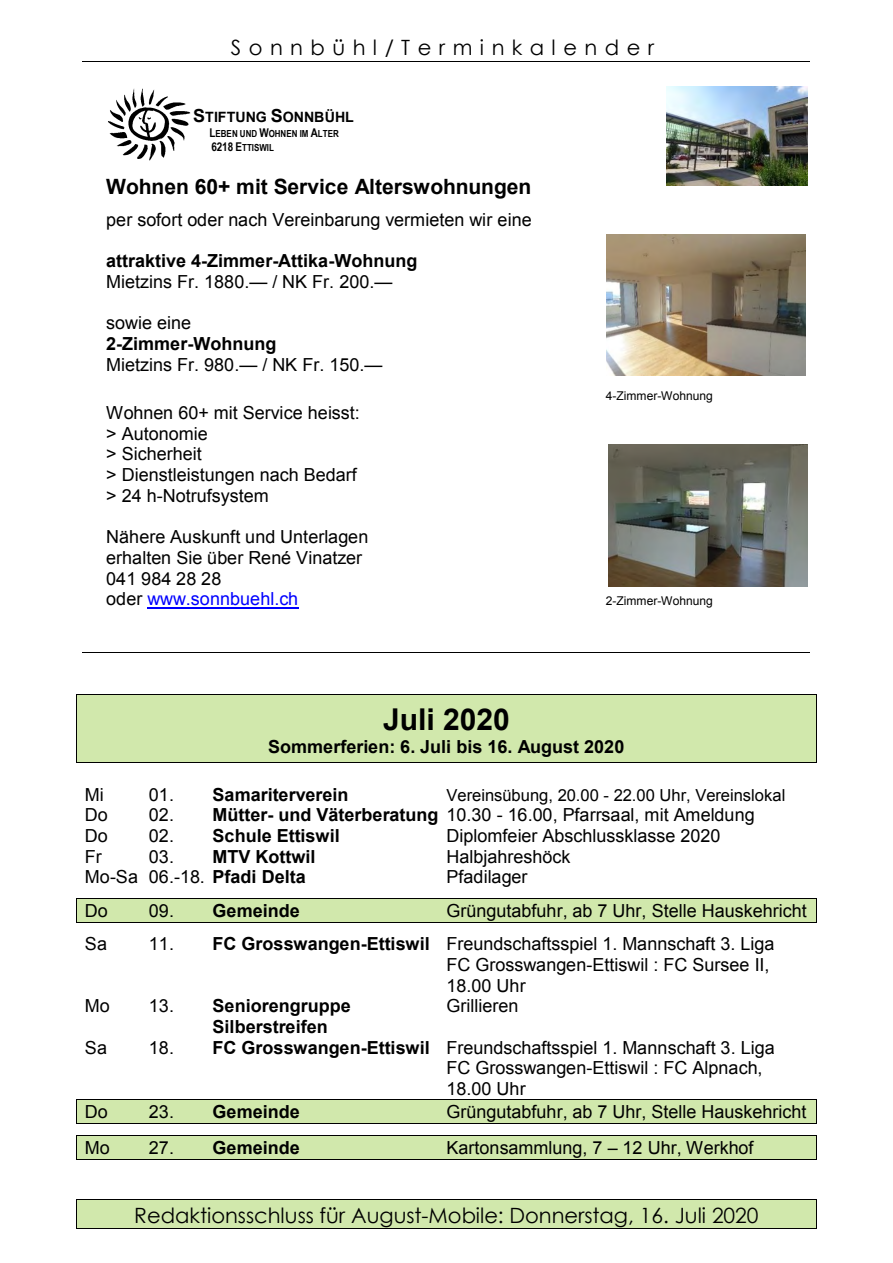
<style>
.page{position:relative;width:893px;height:1263px;background:#fff}
.page>*{position:absolute;margin:0;border:0;box-sizing:border-box;transform-origin:0 0}
.t1{font:700 30px "Arial";color:#000}
.t2{font:21px "Century Gothic";color:#000}
.t3{font:700 21px "Arial";color:#000}
.t4{font:21px "Century Gothic";letter-spacing:.355em;color:#000}
.t5{font:18px "Arial";color:#000}
.t6{font:700 18px "Arial";color:#000}
.t7{font:18px "Arial";letter-spacing:.005em;color:#00f}
.t8{font:16.5px "Arial";color:#000}
.t9{font:700 14.25px "Arial";color:#000}
.t10{font:12px "Arial";letter-spacing:-.005em;color:#000}
.t11{font:700 9.75px "Arial Narrow";color:#000}
.s1{font-size:18px}
.s2{font-size:12px}
.s3{color:#000}
.s4{font-weight:400}
.s5{font-weight:700}
</style>
<div class="page">
<hr style="left:83px;top:61px;width:727px;height:1px;background:#000">
<div style="left:77px;top:1199px;width:739px;height:29px;background:#d1e8ac"></div>
<hr style="left:77px;top:1199px;width:739px;height:1px;background:#000">
<hr style="left:77px;top:1228px;width:739px;height:1px;background:#000">
<svg style="left:76px;top:1199px;width:1px;height:30px"></svg>
<svg style="left:816px;top:1199px;width:1px;height:30px"></svg>
<img style="left:606px;top:234px;width:199px;height:141px">
<img style="left:609px;top:444px;width:199px;height:142px">
<img style="left:666px;top:87px;width:141px;height:99px">
<img style="left:108px;top:88px;width:83px;height:73px">
<hr style="left:147px;top:607px;width:151px;height:1px;background:#00f">
<hr style="left:83px;top:652px;width:727px;height:1px;background:#000">
<div style="left:77px;top:695px;width:739px;height:7px;background:#d1e8ac"></div>
<hr style="left:77px;top:695px;width:739px;height:1px;background:#000">
<div style="left:77px;top:702px;width:739px;height:35px;background:#d1e8ac"></div>
<hr style="left:76px;top:702px;width:1px;height:35px;background:#000">
<hr style="left:816px;top:702px;width:1px;height:35px;background:#000">
<div style="left:77px;top:737px;width:739px;height:25px;background:#d1e8ac"></div>
<hr style="left:77px;top:762px;width:739px;height:1px;background:#000">
<svg style="left:76px;top:737px;width:1px;height:26px"></svg>
<svg style="left:816px;top:737px;width:1px;height:26px"></svg>
<div style="left:77px;top:899px;width:739px;height:23px;background:#d1e8ac"></div>
<hr style="left:77px;top:898px;width:739px;height:1px;background:#000">
<hr style="left:77px;top:922px;width:739px;height:1px;background:#000">
<svg style="left:76px;top:898px;width:1px;height:25px"></svg>
<svg style="left:816px;top:898px;width:1px;height:25px"></svg>
<div style="left:77px;top:1100px;width:739px;height:24px;background:#d1e8ac"></div>
<hr style="left:77px;top:1099px;width:739px;height:1px;background:#000">
<hr style="left:77px;top:1124px;width:739px;height:1px;background:#000">
<svg style="left:76px;top:1099px;width:1px;height:25px"></svg>
<svg style="left:816px;top:1099px;width:1px;height:25px"></svg>
<div style="left:77px;top:1135px;width:739px;height:24px;background:#d1e8ac"></div>
<hr style="left:77px;top:1135px;width:739px;height:1px;background:#000">
<hr style="left:77px;top:1159px;width:739px;height:1px;background:#000">
<svg style="left:76px;top:1135px;width:1px;height:25px"></svg>
<svg style="left:816px;top:1135px;width:1px;height:25px"></svg>
<p class="t4" style="left:231px;top:34px;width:425px">Sonnbühl/Terminkalender</p>
<p class="t9" style="left:193px;top:108px;width:162px"><span class="s1">S</span>TIFTUNG <span class="s1">S</span>ONNBÜHL</p>
<p class="t11" style="left:209px;top:128px;width:131px"><span class="s2">L</span>EBEN UND <span class="s2">W</span>OHNEN IM <span class="s2">A</span>LTER</p>
<p class="t11" style="left:211px;top:142px;width:64px"><span class="s2">6218 E</span>TTISWIL</p>
<p class="t3" style="left:106px;top:173px;width:427px">Wohnen 60+ mit Service Alterswohnungen</p>
<p class="t5" style="left:106px;top:208px;width:427px">per sofort oder nach Vereinbarung vermieten wir eine</p>
<p class="t6" style="left:106px;top:249px;width:313px">attraktive 4-Zimmer-Attika-Wohnung</p>
<p class="t5" style="left:106px;top:270px;width:288px">Mietzins Fr. 1880.— / NK Fr. 200.—</p>
<p class="t5" style="left:106px;top:311px;width:86px">sowie eine</p>
<p class="t6" style="left:106px;top:332px;width:172px">2-Zimmer-Wohnung</p>
<p class="t5" style="left:106px;top:353px;width:278px">Mietzins Fr. 980.— / NK Fr. 150.—</p>
<p class="t10" style="left:606px;top:388px;width:108px">4-Zimmer-Wohnung</p>
<p class="t5" style="left:106px;top:401px;width:255px">Wohnen 60+ mit Service heisst:</p>
<p class="t5" style="left:106px;top:422px;width:103px">&gt; Autonomie</p>
<p class="t5" style="left:106px;top:442px;width:97px">&gt; Sicherheit</p>
<p class="t5" style="left:106px;top:463px;width:252px">&gt; Dienstleistungen nach Bedarf</p>
<p class="t5" style="left:106px;top:484px;width:164px">&gt; 24 h-Notrufsystem</p>
<p class="t5" style="left:106px;top:525px;width:264px">Nähere Auskunft und Unterlagen</p>
<p class="t5" style="left:106px;top:546px;width:258px">erhalten Sie über René Vinatzer</p>
<p class="t5" style="left:106px;top:566px;width:117px">041 984 28 28</p>
<p class="t7" style="left:106px;top:587px;width:194px"><span class="s3">oder</span> www.sonnbuehl.ch</p>
<p class="t10" style="left:606px;top:593px;width:108px">2-Zimmer-Wohnung</p>
<p class="t1" style="left:383px;top:700px;width:128px">Juli 2020</p>
<p class="t6" style="left:268px;top:735px;width:358px">Sommerferien: 6. Juli bis 16. August 2020</p>
<p class="t5" style="left:85px;top:782px;width:20px">Mi</p>
<p class="t6" style="left:149px;top:782px;width:201px"><span class="s4">01.</span> Samariterverein</p>
<p class="t8" style="left:446px;top:784px;width:340px">Vereinsübung, 20.00 - 22.00 Uhr, Vereinslokal</p>
<p class="t5" style="left:85px;top:803px;width:24px">Do</p>
<p class="t5" style="left:149px;top:803px;width:607px">02. <span class="s5">Mütter- und Väterberatung</span> 10.30 - 16.00, Pfarrsaal, mit Ameldung</p>
<p class="t5" style="left:85px;top:824px;width:24px">Do</p>
<p class="t6" style="left:149px;top:824px;width:192px"><span class="s4">02.</span> Schule Ettiswil</p>
<p class="t5" style="left:446px;top:824px;width:276px">Diplomfeier Abschlussklasse 2020</p>
<p class="t5" style="left:85px;top:845px;width:18px">Fr</p>
<p class="t6" style="left:149px;top:844px;width:168px"><span class="s4">03.</span> MTV Kottwil</p>
<p class="t5" style="left:446px;top:845px;width:126px">Halbjahreshöck</p>
<p class="t5" style="left:85px;top:865px;width:222px">Mo-Sa 06.-18. <span class="s5">Pfadi Delta</span></p>
<p class="t5" style="left:446px;top:865px;width:83px">Pfadilager</p>
<p class="t5" style="left:85px;top:899px;width:24px">Do</p>
<p class="t6" style="left:149px;top:899px;width:152px"><span class="s4">09.</span> Gemeinde</p>
<p class="t5" style="left:446px;top:899px;width:362px">Grüngutabfuhr, ab 7 Uhr, Stelle Hauskehricht</p>
<p class="t5" style="left:85px;top:932px;width:24px">Sa</p>
<p class="t5" style="left:149px;top:932px;width:627px">11. <span class="s5">FC Grosswangen-Ettiswil</span> Freundschaftsspiel 1. Mannschaft 3. Liga</p>
<p class="t5" style="left:446px;top:953px;width:325px">FC Grosswangen-Ettiswil : FC Sursee II,</p>
<p class="t5" style="left:446px;top:973px;width:81px">18.00 Uhr</p>
<p class="t5" style="left:85px;top:994px;width:26px">Mo</p>
<p class="t6" style="left:149px;top:994px;width:203px"><span class="s4">13.</span> Seniorengruppe</p>
<p class="t5" style="left:446px;top:994px;width:73px">Grillieren</p>
<p class="t6" style="left:213px;top:1015px;width:117px">Silberstreifen</p>
<p class="t5" style="left:85px;top:1035px;width:24px">Sa</p>
<p class="t5" style="left:149px;top:1035px;width:627px">18. <span class="s5">FC Grosswangen-Ettiswil</span> Freundschaftsspiel 1. Mannschaft 3. Liga</p>
<p class="t5" style="left:446px;top:1056px;width:318px">FC Grosswangen-Ettiswil : FC Alpnach,</p>
<p class="t5" style="left:446px;top:1077px;width:81px">18.00 Uhr</p>
<p class="t5" style="left:85px;top:1100px;width:24px">Do</p>
<p class="t6" style="left:149px;top:1100px;width:152px"><span class="s4">23.</span> Gemeinde</p>
<p class="t5" style="left:446px;top:1100px;width:362px">Grüngutabfuhr, ab 7 Uhr, Stelle Hauskehricht</p>
<p class="t5" style="left:85px;top:1135px;width:26px">Mo</p>
<p class="t6" style="left:149px;top:1135px;width:152px"><span class="s4">27.</span> Gemeinde</p>
<p class="t5" style="left:446px;top:1135px;width:309px">Kartonsammlung, 7 – 12 Uhr, Werkhof</p>
<p class="t2" style="left:134px;top:1201px;width:626px">Redaktionsschluss für August-Mobile: Donnerstag, 16. Juli 2020</p>
</div>
